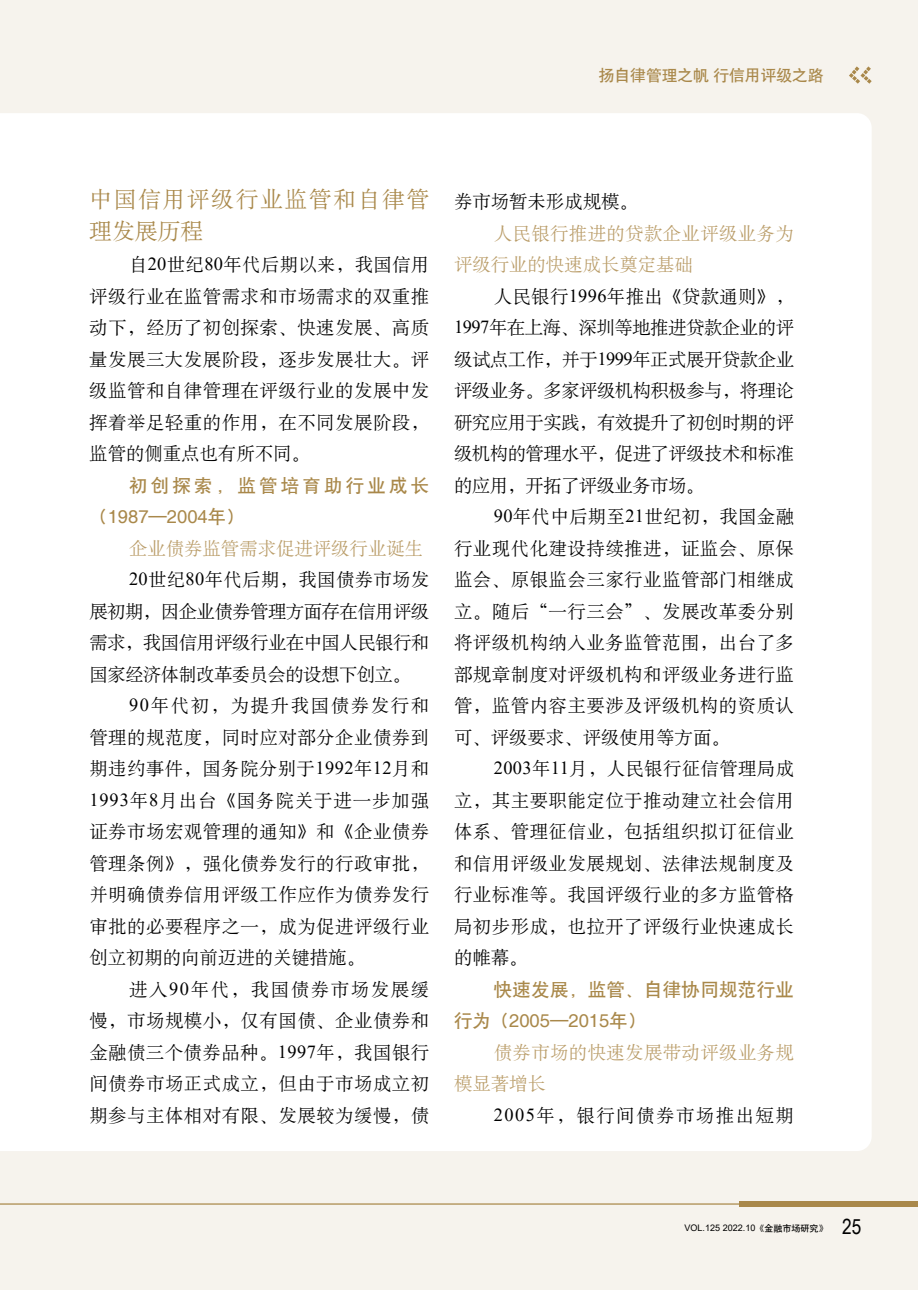
<style>
.page{position:relative;width:918px;height:1290px;background:#f6f3ed}
.page>*{position:absolute;margin:0;border:0;box-sizing:border-box;transform-origin:0 0}
.t1{font:22.75px/31.5px "H Ya 6 gj";letter-spacing:.07em;color:#a9884a}
.t2{font:21px "Arial Narrow";color:#000}
.t3{font:18.38px/31.5px "H Ya 6 gj";letter-spacing:.03em;color:#000;text-align:justify}
.t4{font:18.38px "H Ya 6 gj";letter-spacing:-.03em;color:#000}
.t5{font:18.38px/31.5px "H Ya 6 gj";letter-spacing:.02em;color:#ba9d69}
.t6{font:18.38px "H Ya 6 gj";letter-spacing:.09em;color:#000}
.t7{font:18.38px "Helvetica";color:#a9884a}
.t8{font:18.38px "H Ya 6 gj";color:#000}
.t9{font:18.38px "H Ya 6 gj";letter-spacing:.05em;color:#000}
.t10{font:18.38px "H Ya 6 gj";letter-spacing:.085em;color:#000}
.t11{font:18.38px "H Ya 6 gj";color:#ba9d69}
.t12{font:18.38px "H Yb 1 gj";letter-spacing:.02em;color:#a9884a}
.t13{font:18.38px "H Yb 1 gj";letter-spacing:.18em;color:#a9884a}
.t14{font:15.75px "H Yb 1 gj";color:#a9884a}
.t15{font:9.1px "Arial";color:#000}
.s1{font-family:"Times New Roman"}
.s2{font-family:"H Yb 1 gj"}
</style>
<div class="page">
<div style="left:0;top:113px;width:871px;height:1038px;background:#fff"></div>
<svg style="left:849px;top:66px;width:22px;height:18px"></svg>
<div style="left:739px;top:1201px;width:179px;height:6px;background:#a9884a"></div>
<hr style="left:0;top:1203px;width:918px;height:1px;background:#a9884a">
<p class="t14" style="left:599px;top:68px;width:226px">扬自律管理之帆行信用评级之路</p>
<p class="t1" style="left:89px;top:184px;width:341px">中国信用评级行业监管和自律管理发展历程</p>
<p class="t3" style="left:89px;top:249px;width:341px;text-indent:40px">自<span class="s1">20</span>世纪<span class="s1">80</span>年代后期以来，我国信用评级行业在监管需求和市场需求的双重推动下，经历了初创探索、快速发展、高质量发展三大发展阶段，逐步发展壮大。评级监管和自律管理在评级行业的发展中发挥着举足轻重的作用，在不同发展阶段，监管的侧重点也有所不同。</p>
<p class="t13" style="left:129px;top:476px;width:302px">初创探索，监管培育助行业成长</p>
<p class="t7" style="left:89px;top:506px;width:157px"><span class="s2">（</span>1987<span class="s2">—</span>2004<span class="s2">年）</span></p>
<p class="t11" style="left:129px;top:539px;width:296px">企业债券监管需求促进评级行业诞生</p>
<p class="t3" style="left:129px;top:564px;width:302px"><span class="s1">20</span>世纪<span class="s1">80</span>年代后期，我国债券市场发</p>
<p class="t4" style="left:89px;top:602px;width:341px">展初期，因企业债券管理方面存在信用评级</p>
<p class="t4" style="left:89px;top:633px;width:341px">需求，我国信用评级行业在中国人民银行和</p>
<p class="t4" style="left:89px;top:665px;width:323px">国家经济体制改革委员会的设想下创立。</p>
<p class="t6" style="left:129px;top:696px;width:302px"><span class="s1">90</span>年代初，为提升我国债券发行和</p>
<p class="t3" style="left:89px;top:721px;width:341px">管理的规范度，同时应对部分企业债券到</p>
<p class="t3" style="left:89px;top:753px;width:341px">期违约事件，国务院分别于<span class="s1">1992</span>年<span class="s1">12</span>月和</p>
<p class="t9" style="left:89px;top:791px;width:341px"><span class="s1">1993</span>年<span class="s1">8</span>月出台《国务院关于进一步加强</p>
<p class="t3" style="left:89px;top:816px;width:341px">证券市场宏观管理的通知》和《企业债券</p>
<p class="t3" style="left:89px;top:847px;width:341px">管理条例》，强化债券发行的行政审批，</p>
<p class="t3" style="left:89px;top:879px;width:341px">并明确债券信用评级工作应作为债券发行</p>
<p class="t3" style="left:89px;top:910px;width:341px">审批的必要程序之一，成为促进评级行业</p>
<p class="t8" style="left:89px;top:948px;width:277px">创立初期的向前迈进的关键措施。</p>
<p class="t6" style="left:129px;top:980px;width:302px">进入<span class="s1">90</span>年代，我国债券市场发展缓</p>
<p class="t3" style="left:89px;top:1005px;width:341px">慢，市场规模小，仅有国债、企业债券和</p>
<p class="t3" style="left:89px;top:1036px;width:341px">金融债三个债券品种。<span class="s1">1997</span>年，我国银行</p>
<p class="t3" style="left:89px;top:1068px;width:341px">间债券市场正式成立，但由于市场成立初</p>
<p class="t3" style="left:89px;top:1099px;width:341px">期参与主体相对有限、发展较为缓慢，债</p>
<p class="t8" style="left:454px;top:192px;width:185px">券市场暂未形成规模。</p>
<p class="t5" style="left:454px;top:217px;width:341px;text-indent:40px">人民银行推进的贷款企业评级业务为评级行业的快速成长奠定基础</p>
<p class="t3" style="left:454px;top:280px;width:341px;text-indent:40px">人民银行<span class="s1">1996</span>年推出《贷款通则》，<span class="s1">1997</span>年在上海、深圳等地推进贷款企业的评级试点工作，并于<span class="s1">1999</span>年正式展开贷款企业评级业务。多家评级机构积极参与，将理论研究应用于实践，有效提升了初创时期的评级机构的管理水平，促进了评级技术和标准的应用，开拓了评级业务市场。</p>
<p class="t3" style="left:454px;top:501px;width:341px;text-indent:40px"><span class="s1">90</span>年代中后期至<span class="s1">21</span>世纪初，我国金融行业现代化建设持续推进，证监会、原保监会、原银监会三家行业监管部门相继成立。随后“一行三会”、发展改革委分别将评级机构纳入业务监管范围，出台了多部规章制度对评级机构和评级业务进行监管，监管内容主要涉及评级机构的资质认可、评级要求、评级使用等方面。</p>
<p class="t3" style="left:454px;top:753px;width:341px;text-indent:40px"><span class="s1">2003</span>年<span class="s1">11</span>月，人民银行征信管理局成立，其主要职能定位于推动建立社会信用体系、管理征信业，包括组织拟订征信业和信用评级业发展规划、法律法规制度及行业标准等。我国评级行业的多方监管格局初步形成，也拉开了评级行业快速成长的帷幕。</p>
<p class="t12" style="left:494px;top:980px;width:302px">快速发展，监管、自律协同规范行业</p>
<p class="t7" style="left:454px;top:1010px;width:194px"><span class="s2">行为（</span>2005<span class="s2">—</span>2015<span class="s2">年）</span></p>
<p class="t5" style="left:454px;top:1036px;width:341px;text-indent:40px">债券市场的快速发展带动评级业务规模显著增长</p>
<p class="t10" style="left:494px;top:1106px;width:302px"><span class="s1">2005</span>年，银行间债券市场推出短期</p>
<p class="t15" style="left:684px;top:1222px;width:145px">VOL.125 2022.10<span class="s2">《金融市场研究》</span></p>
<p class="t2" style="left:842px;top:1211px;width:21px">25</p>
</div>
